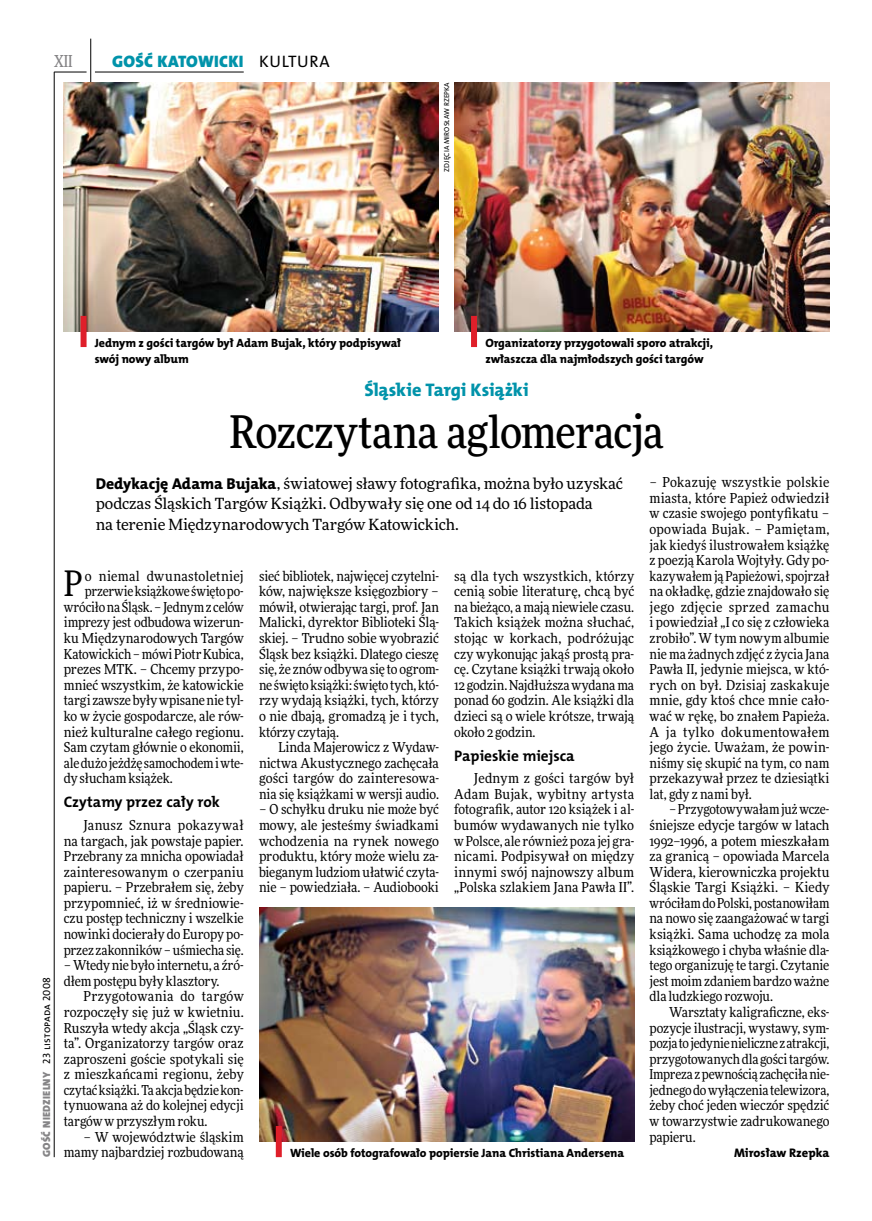
<style>
.page{position:relative;width:872px;height:1221px;background:#fff}
.page>*{position:absolute;margin:0;border:0;box-sizing:border-box;transform-origin:0 0}
.t1{font:500 45px "Freeday Narrow";letter-spacing:-.015em;color:#000}
.t2{font:35.25px "Freeday Narrow News";color:#000}
.t3{font:18.3px "The Mix HP8 Ex Bld";color:#0093aa}
.t4{font:16.65px "The Mix HP9 Blk";letter-spacing:.02em;color:#0093aa}
.t5{font:16.65px "The Mix HP5 Plain";color:#000}
.t6{font:500 16.5px "Freeday Narrow";color:#858486;scale:.9 1}
.t7{font:15.45px/20.4px "Freeday News";letter-spacing:-.01em;color:#000}
.t8{font:15.3px "The Mix HP7 Bld";letter-spacing:-.01em;color:#000}
.t9{font:13.8px/15.6px "Freeday Narrow News";letter-spacing:-.005em;color:#000;text-align:justify}
.t10{font:13.8px "Freeday Narrow News";letter-spacing:.025em;color:#000}
.t11{font:12.45px "The Mix HP8 Ex Bld";color:#000}
.t12{font:12px/15.6px "The Mix HP8 Ex Bld";letter-spacing:-.005em;color:#000}
.t13{font:10.5px "The Mix HP5 Plain";letter-spacing:.015em;color:#000}
.t14{font:7.2px "The Mix HP5 Plain";letter-spacing:.015em;color:#000}
.s1{font-family:"The Mix HP9 Blk";color:#858486}
.s2{font-family:"The Mix HP8 Ex Bld";font-size:15.75px}
</style>
<div class="page">
<hr style="left:54px;top:72px;width:1px;height:1085px;background:#000">
<hr style="left:90px;top:39px;width:1px;height:43px;background:#000">
<hr style="left:54px;top:72px;width:33px;height:1px;background:#000">
<hr style="left:95px;top:72px;width:149px;height:1px;background:#000">
<img style="left:64px;top:82px;width:375px;height:249px">
<img style="left:454px;top:82px;width:375px;height:249px">
<img style="left:259px;top:907px;width:375px;height:234px">
<div style="left:81px;top:316px;width:6px;height:31px;background:#df1f2a"></div>
<div style="left:471px;top:316px;width:6px;height:31px;background:#df1f2a"></div>
<div style="left:276px;top:1125px;width:6px;height:31px;background:#df1f2a"></div>
<p class="t6" style="left:54px;top:50px;width:22px">XII</p>
<p class="t4" style="left:112px;top:50px;width:133px">GOŚĆ KATOWICKI</p>
<p class="t5" style="left:259px;top:50px;width:41px">KU LTURA</p>
<p class="t14" style="left:442px;top:172px;width:90px;rotate:-90deg">ZDJĘCIA MIROSŁAW RZEPKA</p>
<p class="t12" style="left:95px;top:335px;width:308px">Jednym z gości targów był Adam Bujak, który podpisywał swój nowy album</p>
<p class="t12" style="left:485px;top:335px;width:229px">Organizatorzy przygotowali sporo atrakcji, zwłaszcza dla najmłodszych gości targów</p>
<p class="t13" style="left:40px;top:1156px;width:181px;rotate:-90deg"><span class="s1">GOŚĆ NIEDZIELNY</span> 23 LISTOPADA 2008</p>
<h3 class="t3" style="left:364px;top:378px;width:165px">Śląskie Targi Książki</h3>
<h1 class="t1" style="left:229px;top:403px;width:436px">Rozczytana aglomeracja</h1>
<p class="t7" style="left:96px;top:473px;width:529px"><span class="s2">Dedykację Adama Bujaka</span>, światowej sławy fotografika, można było uzyskać podczas Śląskich Targów Książki. Odbywały się one od 14 do 16 listopada<br>na terenie Międzynarodowych Targów Katowickich.</p>
<h2 class="t2" style="left:64px;top:562px;width:21px">P</h2>
<p class="t10" style="left:85px;top:567px;width:160px">o niemal dwunastoletniej</p>
<p class="t9" style="left:85px;top:583px;width:160px">przerwie książkowe święto po-</p>
<p class="t9" style="left:64px;top:599px;width:181px">wróciło naŚląsk. – Jednym z celów</p>
<p class="t9" style="left:64px;top:614px;width:181px">imprezy jest odbudowa wizerun-</p>
<p class="t9" style="left:64px;top:630px;width:181px">ku Międzynarodowych Targów</p>
<p class="t9" style="left:64px;top:645px;width:181px">Katowickich – mówi Piotr Kubica,</p>
<p class="t9" style="left:64px;top:661px;width:181px">prezes MTK. – Chcemy przypo-</p>
<p class="t9" style="left:64px;top:677px;width:181px">mnieć wszystkim, że katowickie</p>
<p class="t9" style="left:64px;top:692px;width:181px">targi zawsze były wpisane nie tyl-</p>
<p class="t9" style="left:64px;top:708px;width:181px">ko w życie gospodarcze, ale rów-</p>
<p class="t9" style="left:64px;top:723px;width:181px">nież kulturalne całego regionu.</p>
<p class="t9" style="left:64px;top:739px;width:181px">Sam czytam głównie o ekonomii,</p>
<p class="t9" style="left:64px;top:754px;width:181px">aledużo jeżdżę samochodem iwte-</p>
<p class="t9" style="left:64px;top:770px;width:111px">dy słucham książek.</p>
<p class="t8" style="left:64px;top:792px;width:158px">Czytamy przez cały rok</p>
<p class="t9" style="left:64px;top:817px;width:181px;text-indent:20px">Janusz Sznura pokazywał na targach, jak powstaje papier.<br>Przebrany za mnicha opowiadał zainteresowanym o czerpaniu papieru. – Przebrałem się, żeby przypomnieć, iż w średniowie&shy;czu postęp techniczny i wszelkie nowinki docierały do Europy po&shy;przez zakonników – uśmiecha się.</p>
<p class="t9" style="left:64px;top:957px;width:181px">– Wtedy nie było internetu, a źró&shy;dłem postępu były klasztory.</p>
<p class="t9" style="left:64px;top:988px;width:181px;text-indent:20px">Przygotowania do targów rozpoczęły się już w kwietniu.<br>Ruszyła wtedy akcja „Śląsk czy&shy;ta”. Organizatorzy targów oraz zaproszeni goście spotykali się z mieszkańcami regionu, żeby czytać książki. Ta akcja będzie kon&shy;tynuowana aż do kolejnej edycji targów w przyszłym roku.</p>
<p class="t9" style="left:64px;top:1128px;width:181px;text-align:right">– W województwie śląskim mamy najbardziej rozbudowaną</p>
<p class="t9" style="left:259px;top:568px;width:181px">sieć bibliotek, najwięcej czytelni&shy;ków, największe księgozbiory – mówił, otwierając targi, prof. Jan Malicki, dyrektor Biblioteki Ślą&shy;skiej. – Trudno sobie wyobrazić Śląsk bez książki. Dlatego cieszę się, że znów odbywa się to ogrom&shy;ne święto książki: święto tych, któ&shy;rzy wydają książki, tych, którzy o nie dbają, gromadzą je i tych, którzy czytają.</p>
<p class="t9" style="left:259px;top:739px;width:181px;text-indent:20px">Linda Majerowicz z Wydaw&shy;nictwa Akustycznego zachęcała gości targów do zainteresowa&shy;nia się książkami w wersji audio.</p>
<p class="t9" style="left:259px;top:801px;width:181px">– O schyłku druku nie może być mowy, ale jesteśmy świadkami wchodzenia na rynek nowego produktu, który może wielu za&shy;bieganym ludziom ułatwić czyta&shy;nie – powiedziała. – Audiobooki</p>
<p class="t9" style="left:454px;top:568px;width:181px">są dla tych wszystkich, którzy cenią sobie literaturę, chcą być na bieżąco, a mają niewiele czasu.<br>Takich książek można słuchać, stojąc w korkach, podróżując czy wykonując jakąś prostą pra&shy;cę. Czytane książki trwają około 12 godzin. Najdłuższa wydana ma ponad 60 godzin. Ale książki dla dzieci są o wiele krótsze, trwają około 2 godzin.</p>
<p class="t8" style="left:454px;top:745px;width:122px">Papieskie miejsca</p>
<p class="t9" style="left:454px;top:770px;width:181px;text-indent:20px">Jednym z gości targów był Adam Bujak, wybitny artysta fotografik, autor 120 książek i al&shy;bumów wydawanych nie tylko wPolsce, ale również poza jej gra&shy;nicami. Podpisywał on między innymi swój najnowszy album „Polska szlakiem Jana Pawła II”.</p>
<p class="t12" style="left:290px;top:1145px;width:335px">Wiele osób fotografowało popiersie Jana Christiana Andersena</p>
<p class="t9" style="left:649px;top:474px;width:181px">– Pokazuję wszystkie polskie miasta, które Papież odwiedził w czasie swojego pontyfikatu – opowiada Bujak. – Pamiętam, jak kiedyś ilustrowałem książkę z poezją Karola Wojtyły. Gdy po&shy;kazywałem jąPapieżowi, spojrzał na okładkę, gdzie znajdowało się jego zdjęcie sprzed zamachu i powiedział „I co się z człowieka zrobiło”. W tym nowym albumie niema żadnych zdjęć z życia Jana Pawła II, jedynie miejsca, w któ&shy;rych on był. Dzisiaj zaskakuje mnie, gdy ktoś chce mnie cało&shy;wać w rękę, bo znałem Papieża.<br>A ja tylko dokumentowałem jego życie. Uważam, że powin&shy;niśmy się skupić na tym, co nam przekazywał przez te dziesiątki lat, gdy z nami był.</p>
<p class="t9" style="left:649px;top:801px;width:181px;text-indent:20px">– Przygotowywałam jużwcze&shy;śniejsze edycje targów w latach 1992–1996, a potem mieszkałam za granicą – opowiada Marcela Widera, kierowniczka projektu Śląskie Targi Książki. – Kiedy wróciłam doPolski, postanowiłam na nowo się zaangażować w targi książki. Sama uchodzę za mola książkowego i chyba właśnie dla&shy;tego organizuję te targi. Czytanie jestmoim zdaniem bardzo ważne dla ludzkiego rozwoju.</p>
<p class="t9" style="left:649px;top:1004px;width:181px;text-indent:20px">Warsztaty kaligraficzne, eks&shy;pozycje ilustracji, wystawy, sym&shy;pozja tojedynie nieliczne zatrakcji, przygotowanych dla gości targów.<br>Impreza zpewnością zachęciła nie&shy;jednego dowyłączenia telewizora, żeby choć jeden wieczór spędzić w towarzystwie zadrukowanego papieru.</p>
<p class="t11" style="left:734px;top:1144px;width:97px">Mirosław Rzepka</p>
</div>
